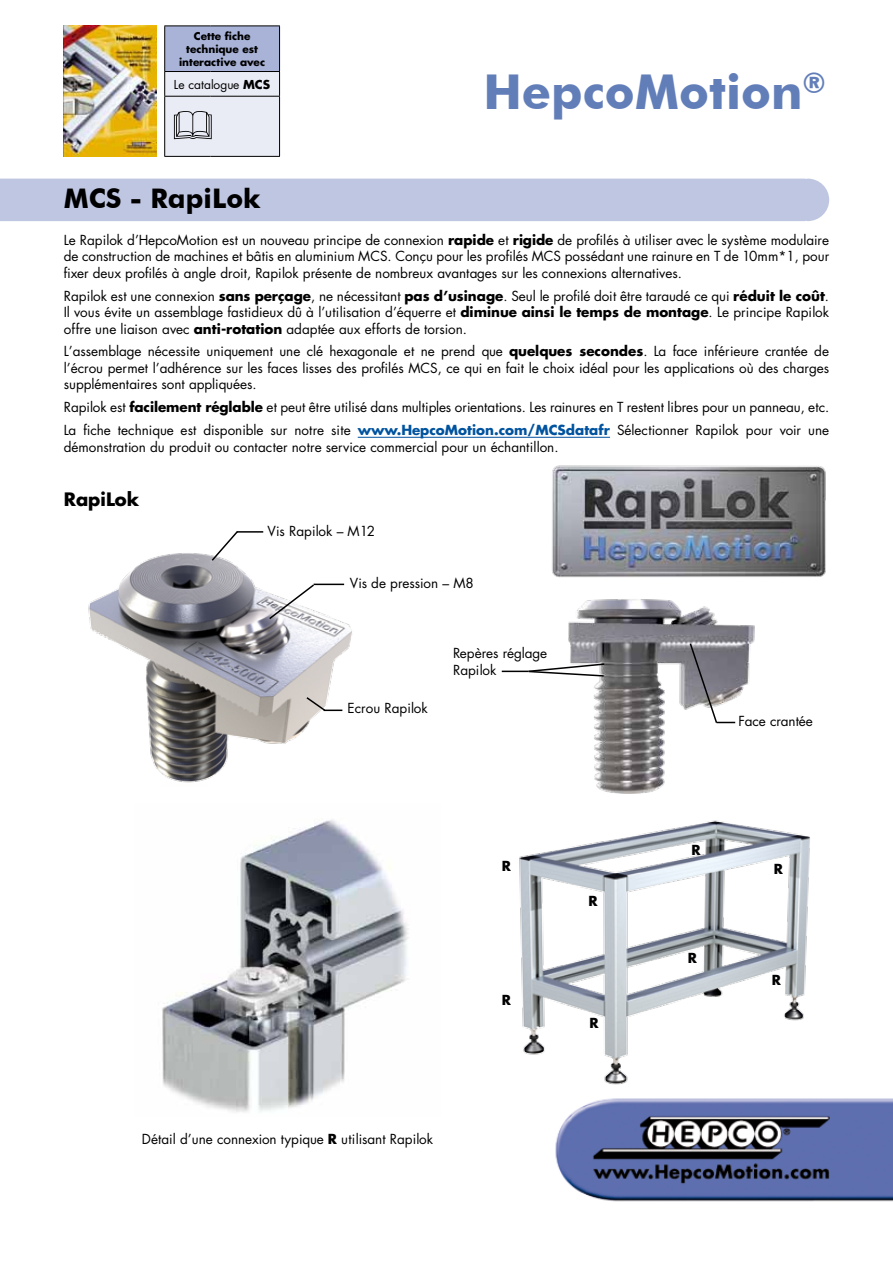
<style>
.page{position:relative;width:893px;height:1263px;background:#fff}
.page>*{position:absolute;margin:0;border:0;box-sizing:border-box;transform-origin:0 0}
.t1{font:700 48px "Futura BT";color:#627eb9}
.t2{font:700 27px "Futura BT";color:#000}
.t3{font:700 18px "Futura";color:#000}
.t4{font:13.5px/16.5px "Futura";color:#000;text-align:justify}
.t5{font:700 13.5px "Futura";color:#000}
.t6{font:12px "Futura";color:#000}
.t7{font:700 10.5px/12.6px "Futura";color:#000;text-align:center}
.s1{font-weight:700}
.s2{font-weight:700;color:#00539f}
</style>
<div class="page">
<div style="left:0;top:179px;width:829px;height:42px;background:#bfc6e2"></div>
<img style="left:555px;top:1098px;width:338px;height:104px">
<img style="left:568px;top:599px;width:187px;height:195px">
<img style="left:88px;top:553px;width:264px;height:230px">
<hr style="left:358px;top:437px;width:252px;height:1px;background:#00539f">
<hr style="left:237px;top:531px;width:26px;height:2px;background:#000">
<svg style="left:210px;top:531px;width:30px;height:31px"></svg>
<hr style="left:314px;top:584px;width:30px;height:1px;background:#000">
<svg style="left:268px;top:583px;width:48px;height:38px"></svg>
<svg style="left:305px;top:696px;width:37px;height:16px"></svg>
<svg style="left:502px;top:662px;width:104px;height:15px"></svg>
<svg style="left:688px;top:642px;width:47px;height:82px"></svg>
<img style="left:64px;top:26px;width:93px;height:131px">
<div style="left:165px;top:26px;width:115px;height:46px;background:#a9b3d8"></div>
<hr style="left:164px;top:26px;width:46px;height:1px;background:#000">
<hr style="left:210px;top:26px;width:70px;height:1px;background:#000">
<hr style="left:279px;top:26px;width:1px;height:45px;background:#000">
<hr style="left:164px;top:71px;width:46px;height:1px;background:#000">
<hr style="left:210px;top:71px;width:70px;height:1px;background:#000">
<hr style="left:210px;top:156px;width:70px;height:1px;background:#000">
<hr style="left:164px;top:156px;width:46px;height:1px;background:#000">
<hr style="left:164px;top:26px;width:1px;height:45px;background:#000">
<img style="left:552px;top:465px;width:274px;height:113px">
<img style="left:519px;top:820px;width:291px;height:265px">
<img style="left:162px;top:819px;width:246px;height:293px">
<svg style="left:164px;top:72px;width:116px;height:84px;background:#dcdee6"></svg>
<p class="t7" style="left:179px;top:30px;width:87px">Cette fiche technique est interactive avec</p>
<p class="t6" style="left:174px;top:76px;width:98px">Le catalogue <span class="s1">MCS</span></p>
<h1 class="t1" style="left:483px;top:63px;width:344px">HepcoMotion<sup>®</sup></h1>
<h2 class="t2" style="left:64px;top:182px;width:198px">MCS - RapiLok</h2>
<p class="t4" style="left:64px;top:231px;width:767px">Le Rapilok d’HepcoMotion est un nouveau principe de connexion <span class="s1">rapide</span> et <span class="s1">rigide</span> de profilés à utiliser avec le système modulaire de construction de machines et bâtis en aluminium MCS. Conçu pour les profilés MCS possédant une rainure en T de 10mm*1, pour fixer deux profilés à angle droit, Rapilok présente de nombreux avantages sur les connexions alternatives.</p>
<p class="t4" style="left:64px;top:287px;width:767px">Rapilok est une connexion <span class="s1">sans perçage</span>, ne nécessitant <span class="s1">pas d’usinage</span>. Seul le profilé doit être taraudé ce qui <span class="s1">réduit le coût</span>.<br>Il vous évite un assemblage fastidieux dû à l’utilisation d’équerre et <span class="s1">diminue ainsi le temps de montage</span>. Le principe Rapilok offre une liaison avec <span class="s1">anti-rotation</span> adaptée aux efforts de torsion.</p>
<p class="t4" style="left:64px;top:343px;width:767px">L’assemblage nécessite uniquement une clé hexagonale et ne prend que <span class="s1">quelques secondes</span>. La face inférieure crantée de l’écrou permet l’adhérence sur les faces lisses des profilés MCS, ce qui en fait le choix idéal pour les applications où des charges supplémentaires sont appliquées.</p>
<p class="t4" style="left:64px;top:396px;width:767px;line-height:23px">Rapilok est <span class="s1">facilement réglable</span> et peut être utilisé dans multiples orientations. Les rainures en T restent libres pour un panneau, etc.<br>La fiche technique est disponible sur notre site <span class="s2">www.HepcoMotion.com/MCSdatafr</span> Sélectionner Rapilok pour voir une</p>
<p class="t4" style="left:64px;top:438px;width:496px">démonstration du produit ou contacter notre service commercial pour un échantillon.</p>
<h3 class="t3" style="left:64px;top:486px;width:77px">RapiLok</h3>
<p class="t4" style="left:268px;top:522px;width:109px">Vis Rapilok – M12</p>
<p class="t4" style="left:350px;top:574px;width:126px">Vis de pression – M8</p>
<p class="t4" style="left:348px;top:700px;width:82px">Ecrou Rapilok</p>
<p class="t4" style="left:453px;top:645px;width:96px">Repères réglage<br>Rapilok</p>
<p class="t4" style="left:142px;top:1131px;width:293px">Détail d’une connexion typique <span class="s1">R</span> utilisant Rapilok</p>
<p class="t5" style="left:502px;top:857px;width:11px">R</p>
<p class="t5" style="left:502px;top:990px;width:11px">R</p>
<p class="t5" style="left:588px;top:891px;width:11px">R</p>
<p class="t5" style="left:589px;top:1013px;width:11px">R</p>
<p class="t4" style="left:738px;top:712px;width:76px">Face crantée</p>
<p class="t5" style="left:691px;top:840px;width:11px">R</p>
<p class="t5" style="left:688px;top:948px;width:11px">R</p>
<p class="t5" style="left:774px;top:859px;width:11px">R</p>
<p class="t5" style="left:772px;top:970px;width:11px">R</p>
</div>
